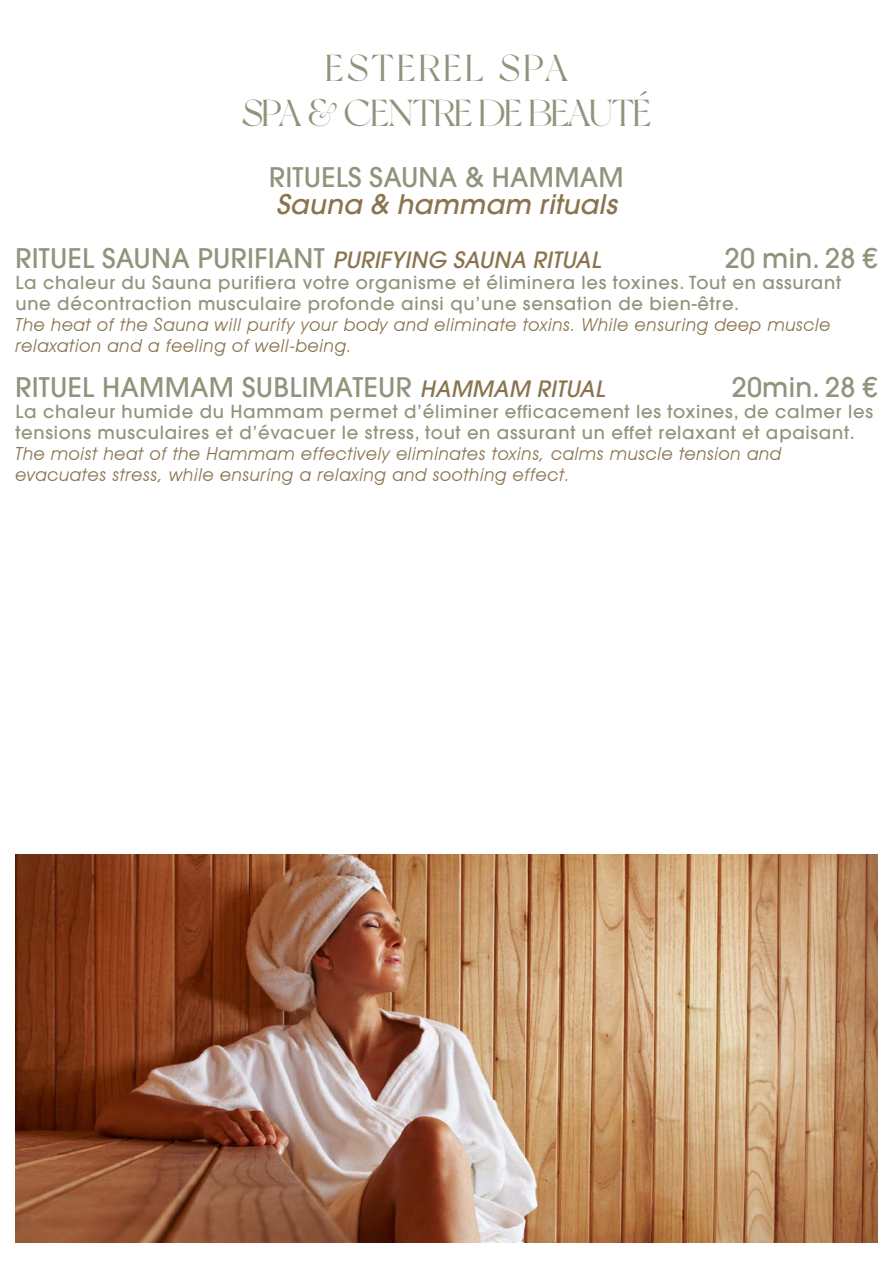
<style>
.page{position:relative;width:893px;height:1263px;background:#fff}
.page>*{position:absolute;margin:0;border:0;box-sizing:border-box;transform-origin:0 0}
.t1{font:37.5px "New York";letter-spacing:-.04em;color:#91947c}
.t2{font:37.5px "New York";letter-spacing:.08em;color:#91947c}
.t3{font:500 27px "Avant Garde LT";letter-spacing:.01em;color:#91947c}
.t4{font:italic 500 27px "Avant Garde LT";letter-spacing:.01em;color:#89744f}
.t5{font:500 18px/21px "Avant Garde LT";letter-spacing:.04em;color:#91947c}
.t6{font:italic 18px "Avant Garde IT Cby BT";letter-spacing:.04em;color:#89744f}
.s1{font-style:italic;font-size:22.5px;color:#89744f}
</style>
<div class="page">
<img style="left:15px;top:855px;width:863px;height:388px">
<p class="t2" style="left:325px;top:45px;width:244px">ESTEREL SPA</p>
<p class="t1" style="left:241px;top:90px;width:412px">SPA &amp; CENTRE DE BEAUTÉ</p>
<p class="t3" style="left:269px;top:160px;width:356px">RITUELS SAUNA &amp; HAMMAM</p>
<p class="t4" style="left:276px;top:187px;width:342px">Sauna &amp; hammam rituals</p>
<p class="t3" style="left:15px;top:242px;width:587px">RITUEL SAUNA PURIFIANT <span class="s1">PURIFYING SAUNA RITUAL</span></p>
<p class="t3" style="left:725px;top:242px;width:154px">20 min. 28 €</p>
<p class="t5" style="left:15px;top:272px;width:827px">La chaleur du Sauna purifiera votre organisme et éliminera les toxines. Tout en assurant une décontraction musculaire profonde ainsi qu’une sensation de bien-être.</p>
<p class="t6" style="left:15px;top:314px;width:816px">The heat of the Sauna will purify your body and eliminate toxins. While ensuring deep muscle</p>
<p class="t6" style="left:15px;top:335px;width:338px">relaxation and a feeling of well-being.</p>
<p class="t3" style="left:15px;top:371px;width:591px">RITUEL HAMMAM SUBLIMATEUR <span class="s1">HAMMAM RITUAL</span></p>
<p class="t3" style="left:732px;top:371px;width:147px">20min. 28 €</p>
<p class="t5" style="left:15px;top:401px;width:859px">La chaleur humide du Hammam permet d’éliminer efficacement les toxines, de calmer les tensions musculaires et d’évacuer le stress, tout en assurant un effet relaxant et apaisant.</p>
<p class="t6" style="left:15px;top:443px;width:767px">The moist heat of the Hammam effectively eliminates toxins, calms muscle tension and</p>
<p class="t6" style="left:15px;top:464px;width:556px">evacuates stress, while ensuring a relaxing and soothing effect.</p>
</div>
